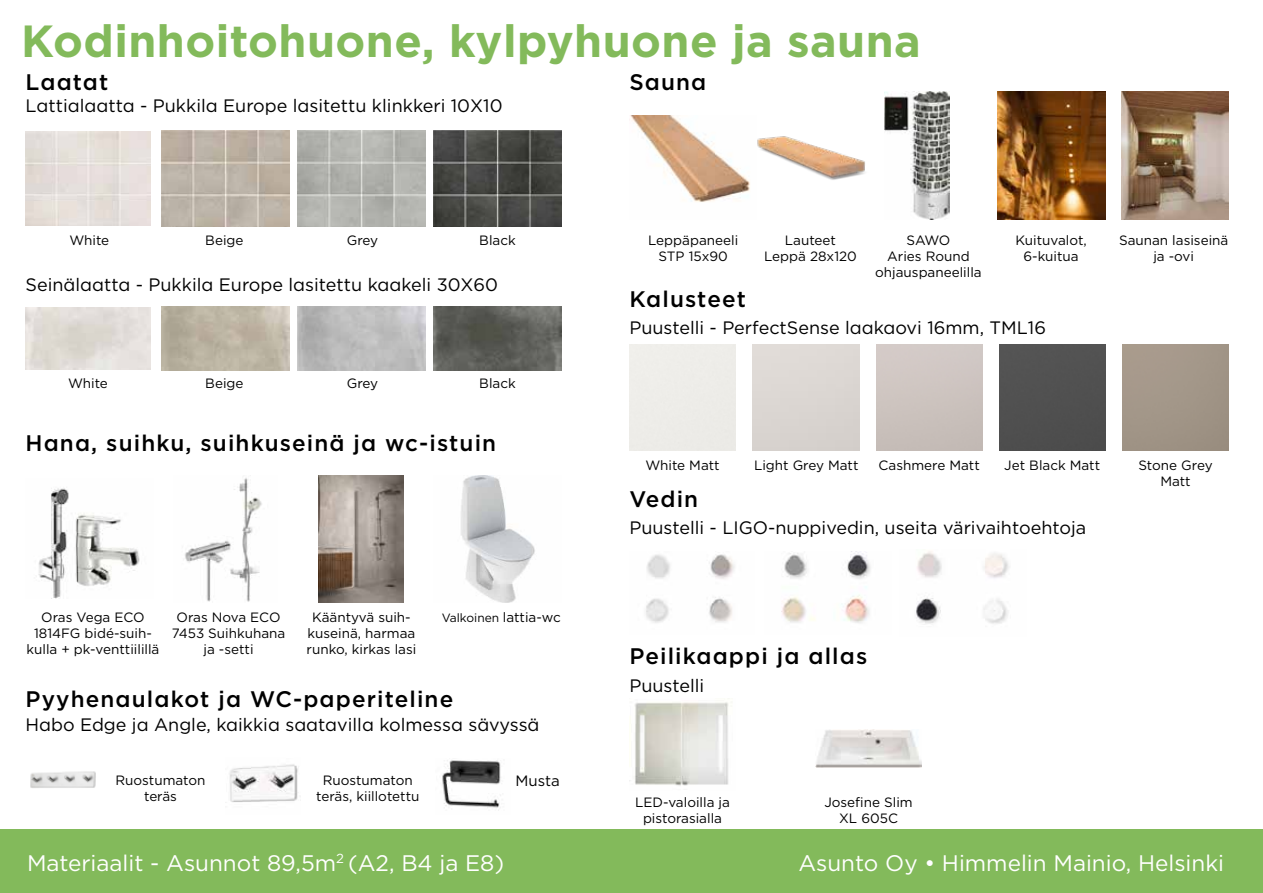
<style>
.page{position:relative;width:1263px;height:893px;background:#fff}
.page>*{position:absolute;margin:0;border:0;box-sizing:border-box;transform-origin:0 0}
.t1{font:700 45px "Gotham";letter-spacing:.01em;color:#83ba5b}
.t2{font:500 22.5px "Gotham";letter-spacing:.05em;color:#000}
.t3{font:22.5px "Gotham";color:#fff}
.t4{font:18px "Gotham";color:#000}
.t5{font:15px "Gotham";color:#000}
.t6{font:13.5px/16.2px "Gotham";color:#000;text-align:center}
.t7{font:12px "Gotham";color:#000}
.s1{font-size:13.5px}
</style>
<div class="page">
<div style="left:0;top:829px;width:1263px;height:64px;background:#83ba5b"></div>
<img style="left:434px;top:131px;width:127px;height:95px">
<img style="left:162px;top:131px;width:127px;height:95px">
<img style="left:298px;top:131px;width:127px;height:95px">
<img style="left:26px;top:132px;width:125px;height:93px">
<img style="left:38px;top:488px;width:102px;height:111px">
<img style="left:185px;top:478px;width:77px;height:124px">
<img style="left:629px;top:115px;width:121px;height:87px">
<img style="left:757px;top:136px;width:108px;height:44px">
<img style="left:885px;top:92px;width:64px;height:127px">
<img style="left:434px;top:307px;width:127px;height:64px">
<img style="left:319px;top:475px;width:85px;height:128px">
<img style="left:461px;top:475px;width:74px;height:128px">
<img style="left:30px;top:771px;width:66px;height:17px">
<img style="left:229px;top:764px;width:69px;height:38px">
<img style="left:442px;top:760px;width:59px;height:51px">
<img style="left:997px;top:92px;width:108px;height:127px">
<img style="left:1121px;top:92px;width:107px;height:127px">
<img style="left:815px;top:730px;width:107px;height:37px">
<img style="left:629px;top:698px;width:103px;height:88px">
<div style="left:999px;top:344px;width:107px;height:107px;background:#505050"></div>
<img style="left:781px;top:552px;width:90px;height:71px">
<img style="left:916px;top:551px;width:93px;height:73px">
<img style="left:646px;top:554px;width:89px;height:69px">
<h1 class="t1" style="left:21px;top:11px;width:901px">Kodinhoitohuone, kylpyhuone ja sauna</h1>
<h3 class="t4" style="left:26px;top:94px;width:478px">Lattialaatta - Pukkila Europe lasitettu klinkkeri 10X10</h3>
<h2 class="t2" style="left:629px;top:68px;width:78px">Sauna</h2>
<h2 class="t2" style="left:26px;top:68px;width:84px">Laatat</h2>
<p class="t6" style="left:69px;top:231px;width:41px">White</p>
<p class="t6" style="left:205px;top:231px;width:40px">Beige</p>
<p class="t6" style="left:347px;top:231px;width:33px">Grey</p>
<p class="t6" style="left:479px;top:231px;width:38px">Black</p>
<h3 class="t4" style="left:26px;top:273px;width:474px">Seinälaatta - Pukkila Europe lasitettu kaakeli 30X60</h3>
<p class="t6" style="left:68px;top:375px;width:41px">White</p>
<p class="t6" style="left:205px;top:375px;width:40px">Beige</p>
<p class="t6" style="left:347px;top:375px;width:33px">Grey</p>
<p class="t6" style="left:479px;top:375px;width:38px">Black</p>
<h2 class="t2" style="left:26px;top:428px;width:472px">Hana, suihku, suihkuseinä ja wc-istuin</h2>
<p class="t6" style="left:27px;top:609px;width:134px">Oras Vega ECO<br>1814FG bidé-suih&shy;kulla + pk-venttiilillä</p>
<p class="t6" style="left:307px;top:609px;width:111px">Kääntyvä suih&shy;kuseinä, harmaa runko, kirkas lasi</p>
<p class="t7" style="left:442px;top:610px;width:121px">Valkoinen <span class="s1">lattia-wc</span></p>
<p class="t6" style="left:172px;top:609px;width:115px">Oras Nova ECO<br>7453 Suihkuhana ja -setti</p>
<h2 class="t2" style="left:26px;top:684px;width:429px">Pyyhenaulakot ja WC-paperiteline</h2>
<h3 class="t4" style="left:26px;top:713px;width:516px">Habo Edge ja Angle, kaikkia saatavilla kolmessa sävyssä</h3>
<p class="t6" style="left:116px;top:771px;width:92px">Ruostumaton teräs</p>
<p class="t6" style="left:316px;top:771px;width:105px">Ruostumaton teräs, kiillotettu</p>
<p class="t5" style="left:515px;top:771px;width:46px">Musta</p>
<p class="t6" style="left:648px;top:231px;width:92px">Leppäpaneeli<br>STP 15x90</p>
<p class="t6" style="left:764px;top:231px;width:94px">Lauteet<br>Leppä 28x120</p>
<p class="t6" style="left:875px;top:231px;width:108px">SAWO<br>Aries Round ohjauspaneelilla</p>
<p class="t6" style="left:1015px;top:231px;width:73px">Kuituvalot,<br>6-kuitua</p>
<p class="t6" style="left:1119px;top:231px;width:111px">Saunan lasiseinä ja -ovi</p>
<h2 class="t2" style="left:629px;top:284px;width:118px">Kalusteet</h2>
<h3 class="t4" style="left:629px;top:316px;width:418px">Puustelli - PerfectSense laakaovi 16mm, TML16</h3>
<p class="t6" style="left:645px;top:457px;width:76px">White Matt</p>
<p class="t6" style="left:754px;top:457px;width:106px">Light Grey Matt</p>
<p class="t6" style="left:878px;top:457px;width:103px">Cashmere Matt</p>
<p class="t6" style="left:1004px;top:457px;width:97px">Jet Black Matt</p>
<p class="t6" style="left:1138px;top:457px;width:76px">Stone Grey<br>Matt</p>
<h3 class="t4" style="left:629px;top:516px;width:458px">Puustelli - LIGO-nuppivedin, useita värivaihtoehtoja</h3>
<h2 class="t2" style="left:629px;top:484px;width:70px">Vedin</h2>
<h2 class="t2" style="left:629px;top:642px;width:239px">Peilikaappi ja allas</h2>
<h3 class="t4" style="left:629px;top:674px;width:76px">Puustelli</h3>
<p class="t6" style="left:635px;top:794px;width:96px">LED-valoilla ja pistorasialla</p>
<p class="t6" style="left:824px;top:794px;width:90px">Josefine Slim<br>XL 605C</p>
<h2 class="t3" style="left:27px;top:848px;width:479px">Materiaalit - Asunnot 89,5m<sup>2</sup> (A2, B4 ja E8)</h2>
<h2 class="t3" style="left:798px;top:848px;width:427px">Asunto Oy • Himmelin Mainio, Helsinki</h2>
</div>
